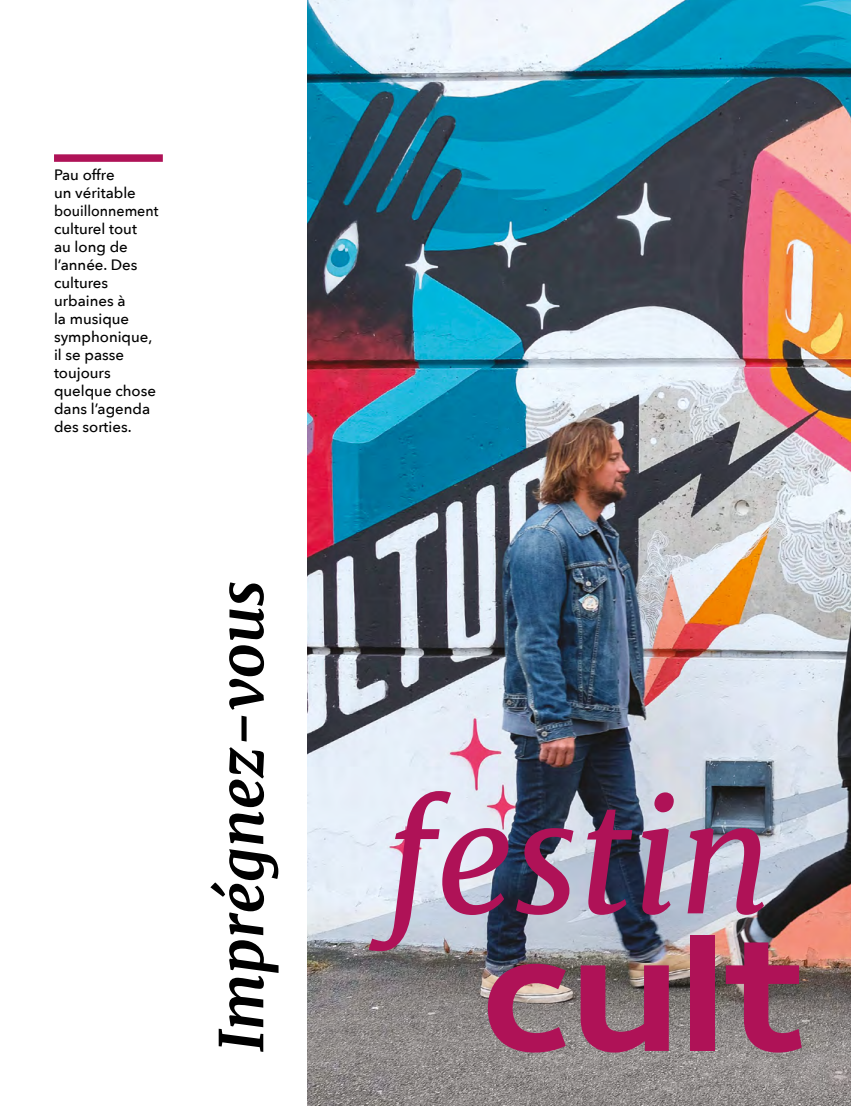
<style>
.page{position:relative;width:851px;height:1106px;background:#fff}
.page>*{position:absolute;margin:0;border:0;box-sizing:border-box;transform-origin:0 0}
.t1{font:165px "Pau Display";color:#af1257}
.t2{font:italic 150px "Merriweather";color:#af1257}
.t3{font:italic 700 60px "Merriweather";color:#000}
.t4{font:500 15px/18px "Avenir Next";color:#000}
</style>
<div class="page">
<div style="left:54px;top:154px;width:109px;height:8px;background:#af1257"></div>
<img style="left:307px;top:0;width:543px;height:1106px">
<p class="t4" style="left:54px;top:165px;width:106px">Pau offre<br>un véritable bouillonnement culturel tout<br>au long de l’année. Des cultures urbaines à<br>la musique symphonique, il se passe toujours quelque chose dans l’agenda des sorties.</p>
<h3 class="t3" style="left:200px;top:1052px;width:473px;rotate:-90deg">Imprégnez-vous</h3>
<h2 class="t2" style="left:385px;top:756px;width:388px">festin</h2>
<h1 class="t1" style="left:482px;top:897px;width:324px">cult</h1>
</div>
